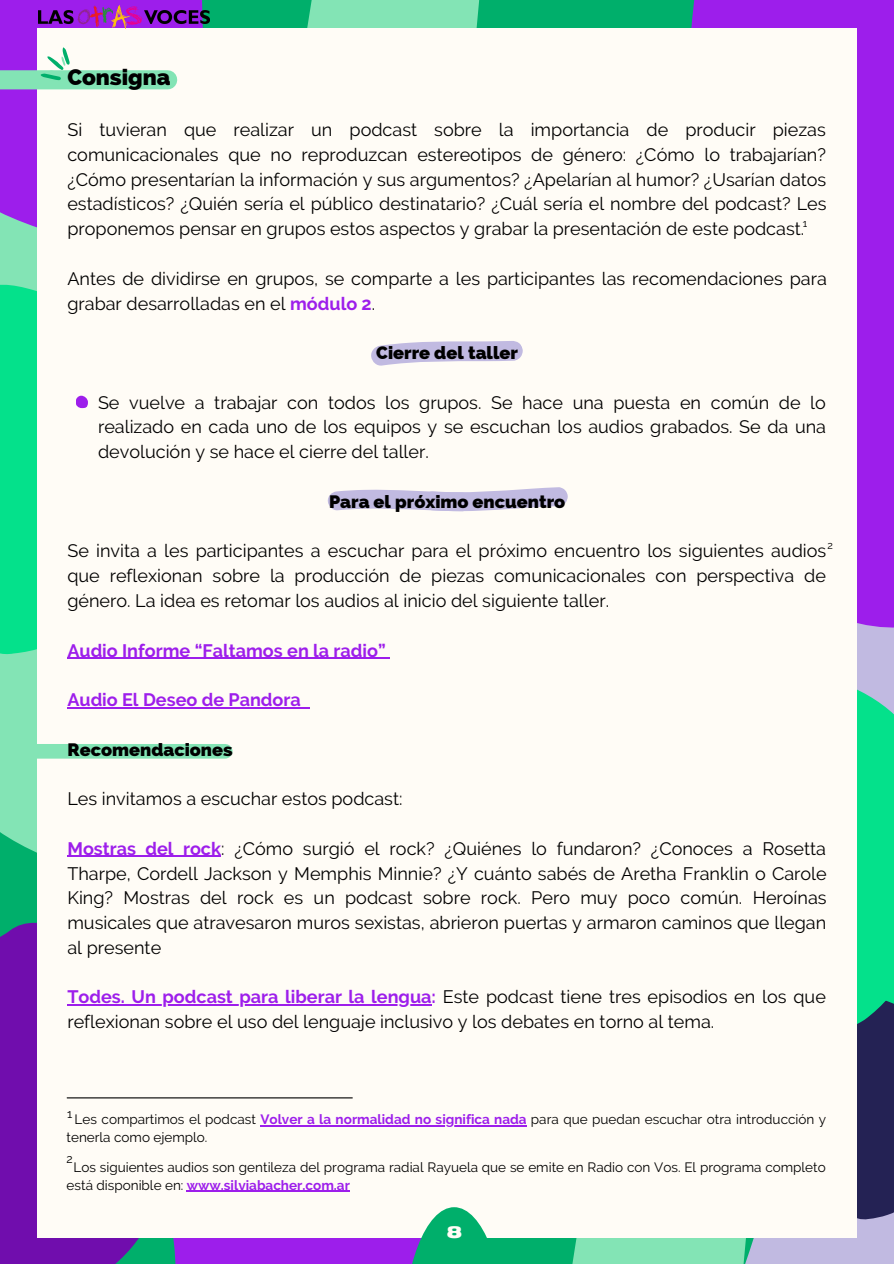
<style>
.page{position:relative;width:894px;height:1264px;background:#fff}
.page>*{position:absolute;margin:0;border:0;box-sizing:border-box;transform-origin:0 0}
.t1{font:800 22.5px "Raleway";color:#000}
.t2{font:18px/24.8px "Raleway";color:#000;text-align:justify}
.t3{font:800 18px "Raleway";color:#000}
.t4{font:700 18px "Raleway";color:#9d1eeb}
.t5{font:700 16.5px "Horizon";color:#fffcf6}
.t6{font:13.5px/18px "Raleway";color:#000}
.t7{font:12px "Raleway";color:#000}
.t8{font:10.5px "Raleway";color:#000}
.s1{font-weight:700;color:#9d1eeb}
</style>
<div class="page">
<svg style="left:0;top:0;width:236px;height:883px;background:#66d8a4"></svg>
<svg style="left:0;top:919px;width:168px;height:344px;background:#6719a7"></svg>
<svg style="left:857px;top:631px;width:36px;height:37px"></svg>
<svg style="left:751px;top:1041px;width:142px;height:222px;background:#66628e"></svg>
<div style="left:688px;top:0;width:205px;height:631px;background:#9d1eeb"></div>
<svg style="left:857px;top:668px;width:36px;height:373px;background:#16ce8e"></svg>
<svg style="left:0;top:0;width:204px;height:245px;background:#9b35e5"></svg>
<svg style="left:251px;top:0;width:231px;height:28px;background:#5fd5a0"></svg>
<div style="left:0;top:281px;width:37px;height:373px;background:#04e18b"></div>
<div style="left:168px;top:1238px;width:235px;height:25px;background:#9d1eeb"></div>
<svg style="left:520px;top:1238px;width:231px;height:25px;background:#62d6a2"></svg>
<div style="left:37px;top:29px;width:819px;height:1209px;background:#fffcf6"></div>
<svg style="left:403px;top:1207px;width:102px;height:56px"></svg>
<img style="left:38px;top:6px;width:171px;height:22px">
<div style="left:0;top:744px;width:225px;height:14px;background:#83e4b5"></div>
<div style="left:0;top:70px;width:168px;height:19px;background:#83e4b5"></div>
<svg style="left:371px;top:341px;width:152px;height:25px"></svg>
<svg style="left:327px;top:487px;width:241px;height:25px"></svg>
<hr style="left:67px;top:657px;width:318px;height:1px;background:#9d1eeb">
<hr style="left:67px;top:707px;width:234px;height:1px;background:#9d1eeb">
<hr style="left:67px;top:855px;width:154px;height:2px;background:#9d1eeb">
<hr style="left:67px;top:1004px;width:364px;height:1px;background:#9d1eeb">
<hr style="left:67px;top:1097px;width:285px;height:1px;background:#000">
<div style="left:76px;top:396px;width:12px;height:12px;background:#9d1eeb;border-radius:50%"></div>
<svg style="left:41px;top:47px;width:28px;height:33px"></svg>
<hr style="left:260px;top:1125px;width:266px;height:1px;background:#9d1eeb">
<hr style="left:187px;top:1190px;width:163px;height:1px;background:#9d1eeb">
<p class="t1" style="left:67px;top:64px;width:104px">Consigna</p>
<p class="t2" style="left:67px;top:117px;width:760px">Si tuvieran que realizar un podcast sobre la importancia de producir piezas comunicacionales que no reproduzcan estereotipos de género: ¿Cómo lo trabajarían? ¿Cómo presentarían la información y sus argumentos? ¿Apelarían al humor? ¿Usarían datos estadísticos? ¿Quién sería el público destinatario? ¿Cuál sería el nombre del podcast? Les proponemos pensar en grupos estos aspectos y grabar la presentación de este podcast.</p>
<p class="t2" style="left:67px;top:266px;width:760px">Antes de dividirse en grupos, se comparte a les participantes las recomendaciones para grabar desarrolladas en el <span class="s1">módulo 2</span>.</p>
<p class="t3" style="left:376px;top:342px;width:143px">Cierre del taller</p>
<p class="t8" style="left:802px;top:217px;width:6px">1</p>
<p class="t2" style="left:98px;top:390px;width:729px">Se vuelve a trabajar con todos los grupos. Se hace una puesta en común de lo realizado en cada uno de los equipos y se escuchan los audios grabados. Se da una devolución y se hace el cierre del taller.</p>
<p class="t3" style="left:329px;top:491px;width:238px">Para el próximo encuentro</p>
<p class="t2" style="left:67px;top:538px;width:760px">Se invita a les participantes a escuchar para el próximo encuentro los siguientes audios que reflexionan sobre la producción de piezas comunicacionales con perspectiva de género. La idea es retomar los audios al inicio del siguiente taller.</p>
<p class="t4" style="left:67px;top:639px;width:320px">Audio Informe “Faltamos en la radio”</p>
<p class="t4" style="left:67px;top:689px;width:235px">Audio El Deseo de Pandora</p>
<p class="t3" style="left:67px;top:738px;width:167px">Recomendaciones</p>
<p class="t2" style="left:67px;top:786px;width:336px">Les invitamos a escuchar estos podcast:</p>
<p class="t2" style="left:67px;top:836px;width:760px"><span class="s1">Mostras del rock</span>: ¿Cómo surgió el rock? ¿Quiénes lo fundaron? ¿Conoces a Rosetta Tharpe, Cordell Jackson y Memphis Minnie? ¿Y cuánto sabés de Aretha Franklin o Carole King? Mostras del rock es un podcast sobre rock. Pero muy poco común. Heroínas musicales que atravesaron muros sexistas, abrieron puertas y armaron caminos que llegan al presente</p>
<p class="t2" style="left:67px;top:984px;width:759px"><span class="s1">Todes. Un podcast para liberar la lengua:</span> Este podcast tiene tres episodios en los que reflexionan sobre el uso del lenguaje inclusivo y los debates en torno al tema.</p>
<p class="t8" style="left:827px;top:539px;width:7px">2</p>
<p class="t7" style="left:67px;top:1106px;width:7px">1</p>
<p class="t6" style="left:67px;top:1110px;width:761px;text-indent:8px">Les compartimos el podcast <span class="s1">Volver a la normalidad no significa nada</span> para que puedan escuchar otra introducción y tenerla como ejemplo.</p>
<p class="t6" style="left:67px;top:1157px;width:760px;text-indent:7px">Los siguientes audios son gentileza del programa radial Rayuela que se emite en Radio con Vos. El programa completo está disponible en: <span class="s1">www.silviabacher.com.ar</span></p>
<p class="t7" style="left:66px;top:1152px;width:8px">2</p>
<p class="t5" style="left:446px;top:1223px;width:17px">8</p>
</div>
